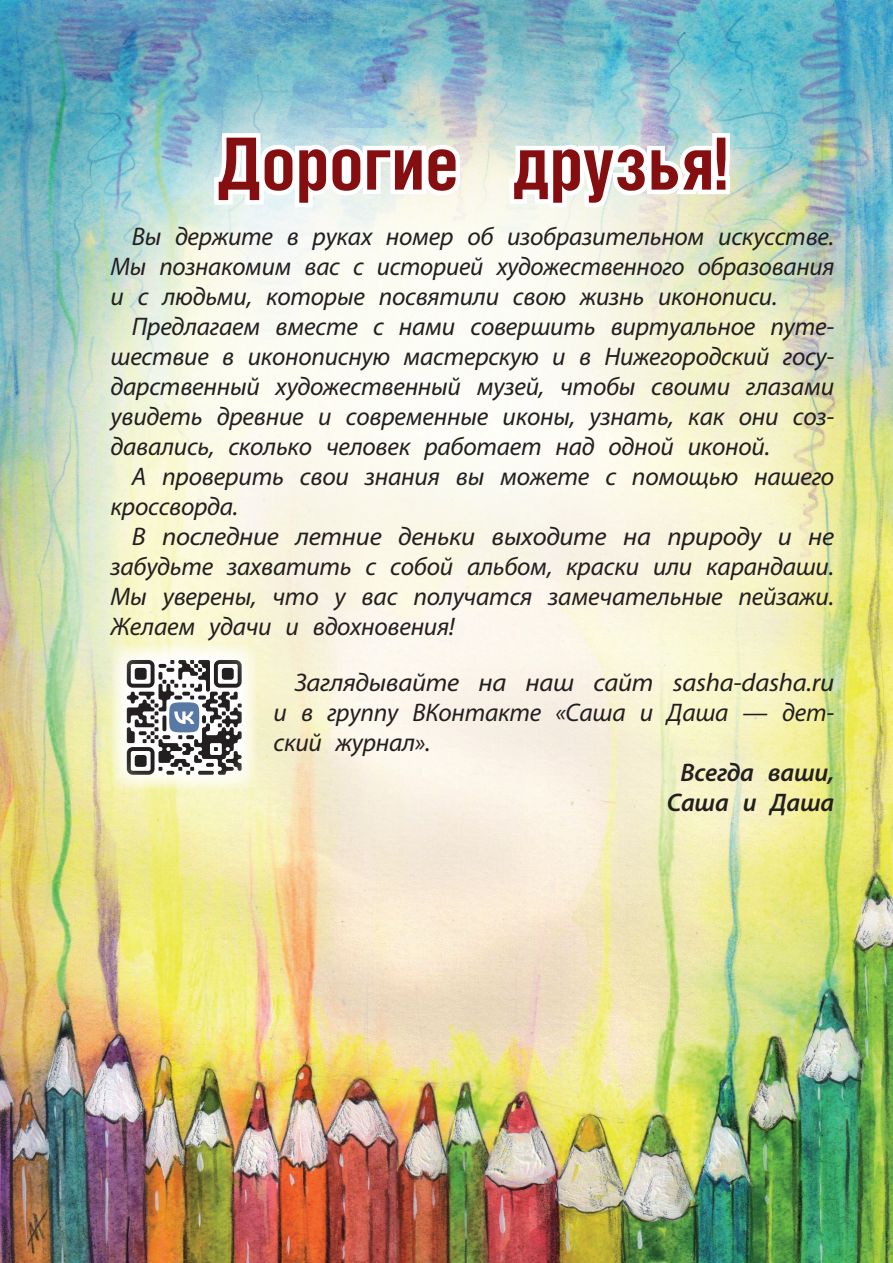
<style>
.page{position:relative;width:893px;height:1263px;background:#fff}
.page>*{position:absolute;margin:0;border:0;box-sizing:border-box;transform-origin:0 0}
.t1{font:700 72px "Helios Cond C";color:#850e11}
.t2{font:italic 25.5px/30px "Myriad Pro";letter-spacing:-.01em;color:#231f20;text-align:justify}
.t3{font:italic 25.5px/30px "Myriad Pro";letter-spacing:-.01em;color:#231f20;text-align:justify;scale:1.05 1}
.t4{font:italic 600 25.5px/30px "Myriad Pro";letter-spacing:-.01em;color:#231f20;text-align:center}
</style>
<div class="page">
<img style="left:0;top:0;width:893px;height:1263px">
<svg style="left:112px;top:645px;width:144px;height:145px"></svg>
<svg style="left:127px;top:660px;width:115px;height:115px"></svg>
<svg style="left:210px;top:120px;width:255px;height:100px"></svg>
<svg style="left:505px;top:129px;width:229px;height:83px"></svg>
<h1 class="t1" style="left:216px;top:121px;width:513px">Дорогие друзья!</h1>
<p class="t2" style="left:111px;top:221px;width:725px;text-indent:21px">Вы держите в руках номер об изобразительном искусстве.<br>Мы познакомим вас с историей художественного образования и с людьми, которые посвятили свою жизнь иконописи.</p>
<p class="t2" style="left:111px;top:311px;width:725px;text-indent:21px">Предлагаем вместе с нами совершить виртуальное путе&shy;шествие в иконописную мастерскую и в Нижегородский госу&shy;дарственный художественный музей, чтобы своими глазами увидеть древние и современные иконы, узнать, как они соз&shy;давались, сколько человек работает над одной иконой.</p>
<p class="t2" style="left:111px;top:461px;width:725px;text-indent:21px">А проверить свои знания вы можете с помощью нашего кроссворда.</p>
<p class="t3" style="left:111px;top:521px;width:691px;text-indent:21px">В последние летние деньки выходите на природу и не забудьте захватить с собой альбом, краски или карандаши.<br>Мы уверены, что у вас получатся замечательные пейзажи.<br>Желаем удачи и вдохновения!</p>
<p class="t3" style="left:274px;top:667px;width:535px;text-indent:21px">Заглядывайте на наш сайт sasha-dasha.ru и в группу ВКонтакте «Саша и Даша — дет&shy;ский журнал».</p>
<p class="t4" style="left:667px;top:756px;width:169px">Всегда ваши,<br>Саша и Даша</p>
</div>
